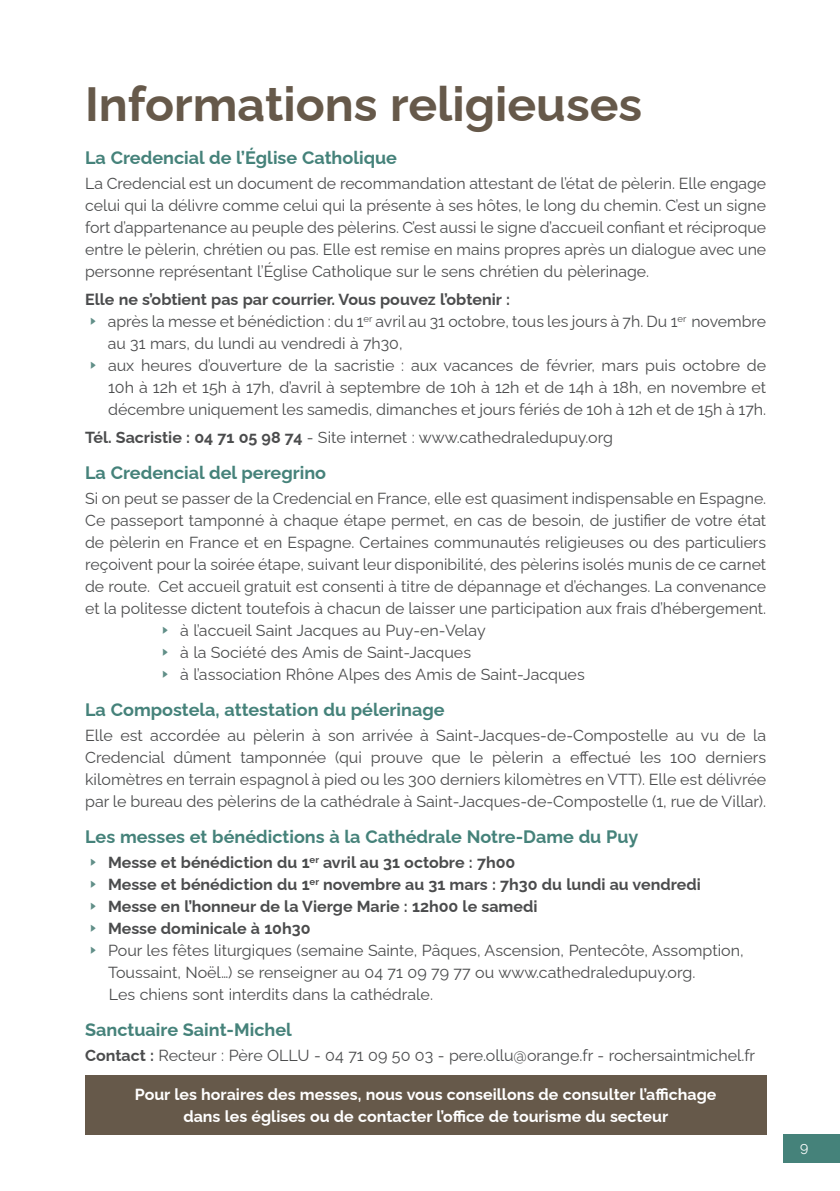
<style>
.page{position:relative;width:840px;height:1191px;background:#fff}
.page>*{position:absolute;margin:0;border:0;box-sizing:border-box;transform-origin:0 0}
.t1{font:700 48px "Raleway";color:#66594a}
.t2{font:700 18px "Raleway";color:#45827a}
.t3{font:16px/22px "Raleway";color:#4b4c4d;text-align:justify}
.t4{font:700 16px "Raleway";color:#4b4c4d}
.t5{font:700 16px/22px "Raleway";color:#fff;text-align:center}
.t6{font:14px "Raleway";color:#fff}
.s1{font-family:"Bienvenue Picto";color:#618f88}
.s2{font-weight:700}
.s3{font-family:"Bienvenue Picto";font-weight:400;color:#618f88}
</style>
<div class="page">
<div style="left:782px;top:1134px;width:57px;height:28px;background:#45827a"></div>
<div style="left:85px;top:1074px;width:680px;height:60px;background:#66594a"></div>
<h1 class="t1" style="left:85px;top:66px;width:558px">Informations religieuses</h1>
<p class="t2" style="left:85px;top:144px;width:313px">La Credencial de l’Église Catholique</p>
<p class="t3" style="left:85px;top:171px;width:682px">La Credencial est un document de recommandation attestant de l’état de pèlerin. Elle engage celui qui la délivre comme celui qui la présente à ses hôtes, le long du chemin. C’est un signe fort d’appartenance au peuple des pèlerins. C’est aussi le signe d’accueil confiant et réciproque entre le pèlerin, chrétien ou pas. Elle est remise en mains propres après un dialogue avec une personne représentant l’Église Catholique sur le sens chrétien du pèlerinage.</p>
<p class="t4" style="left:85px;top:286px;width:426px">Elle ne s’obtient pas par courrier. Vous pouvez l’obtenir :</p>
<p class="t3" style="left:85px;top:308px;width:682px"><span class="s1">S</span> après la messe et bénédiction : du 1<sup>er</sup> avril au 31 octobre, tous les jours à 7h. Du 1<sup>er</sup> novembre</p>
<p class="t3" style="left:108px;top:330px;width:296px">au 31 mars, du lundi au vendredi à 7h30,</p>
<p class="t3" style="left:85px;top:352px;width:682px"><span class="s1">S</span> aux heures d’ouverture de la sacristie : aux vacances de février, mars puis octobre de</p>
<p class="t3" style="left:108px;top:374px;width:659px">10h à 12h et 15h à 17h, d’avril à septembre de 10h à 12h et de 14h à 18h, en novembre et</p>
<p class="t3" style="left:108px;top:396px;width:659px">décembre uniquement les samedis, dimanches et jours fériés de 10h à 12h et de 15h à 17h.</p>
<p class="t3" style="left:85px;top:424px;width:529px"><span class="s2">Tél. Sacristie : 04 71 05 98 74</span> - Site internet : www.cathedraledupuy.org</p>
<p class="t2" style="left:85px;top:458px;width:242px">La Credencial del peregrino</p>
<p class="t3" style="left:85px;top:485px;width:682px">Si on peut se passer de la Credencial en France, elle est quasiment indispensable en Espagne.</p>
<p class="t3" style="left:85px;top:507px;width:682px">Ce passeport tamponné à chaque étape permet, en cas de besoin, de justifier de votre état</p>
<p class="t3" style="left:85px;top:529px;width:682px">de pèlerin en France et en Espagne. Certaines communautés religieuses ou des particuliers</p>
<p class="t3" style="left:85px;top:551px;width:682px">reçoivent pour la soirée étape, suivant leur disponibilité, des pèlerins isolés munis de ce carnet</p>
<p class="t3" style="left:85px;top:573px;width:682px">de route. Cet accueil gratuit est consenti à titre de dépannage et d’échanges. La convenance</p>
<p class="t3" style="left:85px;top:595px;width:682px">et la politesse dictent toutefois à chacun de laisser une participation aux frais d’hébergement.</p>
<p class="t3" style="left:157px;top:617px;width:330px"><span class="s1">S</span> à l’accueil Saint Jacques au Puy-en-Velay</p>
<p class="t3" style="left:157px;top:639px;width:315px"><span class="s1">S</span> à la Société des Amis de Saint-Jacques</p>
<p class="t3" style="left:157px;top:661px;width:429px"><span class="s1">S</span> à l’association Rhône Alpes des Amis de Saint-Jacques</p>
<p class="t2" style="left:85px;top:695px;width:361px">La Compostela, attestation du pélerinage</p>
<p class="t3" style="left:85px;top:722px;width:682px">Elle est accordée au pèlerin à son arrivée à Saint-Jacques-de-Compostelle au vu de la Credencial dûment tamponnée (qui prouve que le pèlerin a effectué les 100 derniers kilomètres en terrain espagnol à pied ou les 300 derniers kilomètres en VTT). Elle est délivrée par le bureau des pèlerins de la cathédrale à Saint-Jacques-de-Compostelle (1, rue de Villar).</p>
<p class="t2" style="left:85px;top:822px;width:554px">Les messes et bénédictions à la Cathédrale Notre-Dame du Puy</p>
<p class="t4" style="left:85px;top:849px;width:431px"><span class="s3">S</span> Messe et bénédiction du 1<sup>er</sup> avril au 31 octobre : 7h00</p>
<p class="t4" style="left:85px;top:871px;width:616px"><span class="s3">S</span> Messe et bénédiction du 1<sup>er</sup> novembre au 31 mars : 7h30 du lundi au vendredi</p>
<p class="t4" style="left:85px;top:893px;width:453px"><span class="s3">S</span> Messe en l’honneur de la Vierge Marie : 12h00 le samedi</p>
<p class="t4" style="left:85px;top:915px;width:227px"><span class="s3">S</span> Messe dominicale à 10h30</p>
<p class="t3" style="left:85px;top:937px;width:659px"><span class="s1">S</span> Pour les fêtes liturgiques (semaine Sainte, Pâques, Ascension, Pentecôte, Assomption,</p>
<p class="t3" style="left:108px;top:959px;width:588px">Toussaint, Noël…) se renseigner au 04 71 09 79 77 ou www.cathedraledupuy.org.</p>
<p class="t3" style="left:109px;top:981px;width:325px">Les chiens sont interdits dans la cathédrale.</p>
<p class="t2" style="left:85px;top:1015px;width:208px">Sanctuaire Saint-Michel</p>
<p class="t3" style="left:85px;top:1042px;width:671px"><span class="s2">Contact :</span> Recteur : Père OLLU - 04 71 09 50 03 - pere.ollu@orange.fr - rochersaintmichel.fr</p>
<p class="t5" style="left:135px;top:1081px;width:582px">Pour les horaires des messes, nous vous conseillons de consulter l’affichage dans les églises ou de contacter l’office de tourisme du secteur</p>
<p class="t6" style="left:799px;top:1135px;width:10px">9</p>
</div>
